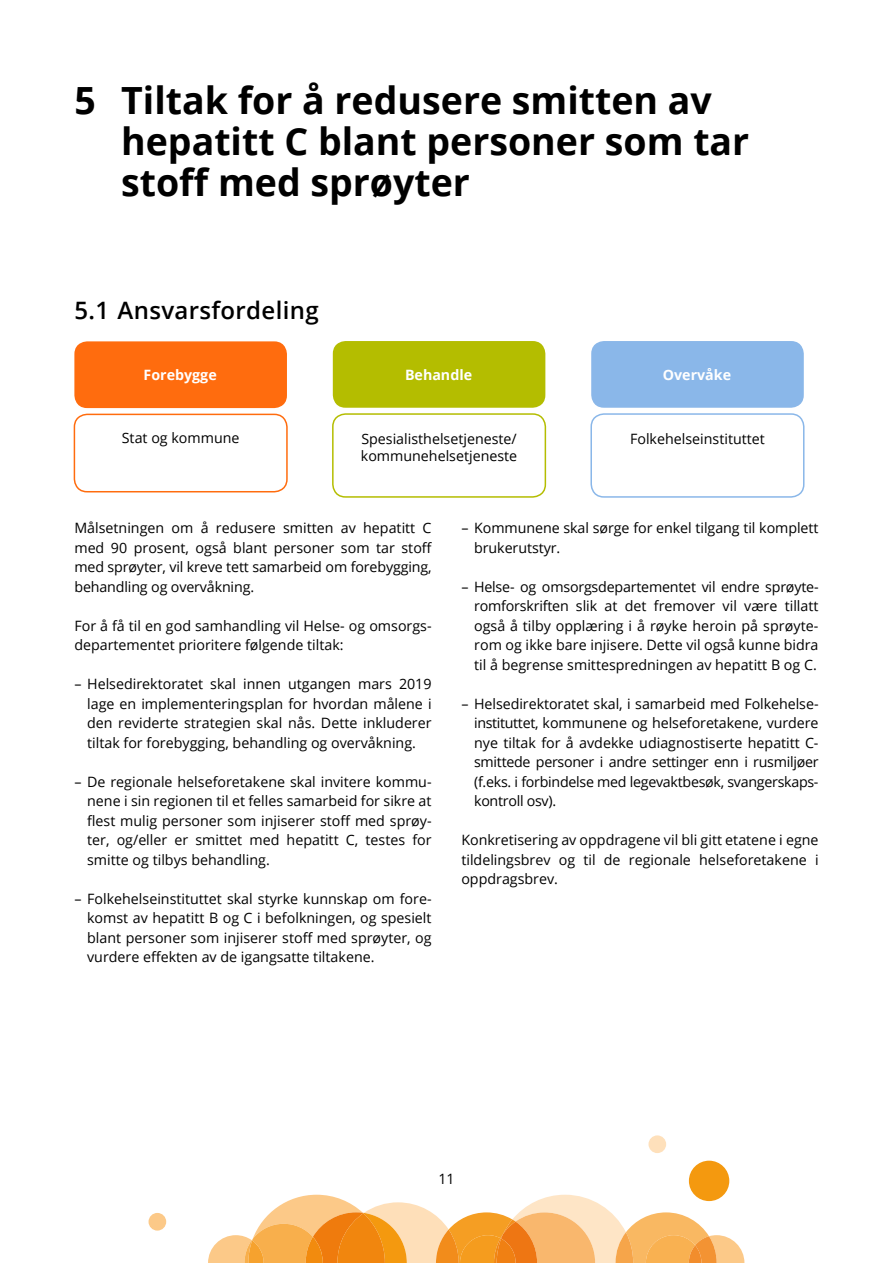
<style>
.page{position:relative;width:893px;height:1263px;background:#fff}
.page>*{position:absolute;margin:0;border:0;box-sizing:border-box;transform-origin:0 0}
.t1{font:700 37.5px/41.2px "Open Sans";color:#000}
.t2{font:600 24px "Open Sans";letter-spacing:.015em;color:#000}
.Normal--start{font:14.25px/19.5px "Open Sans";color:#000;text-align:justify}
.t3{font:700 14.25px "Open Sans";color:#fff}
</style>
<div class="page">
<div style="left:74px;top:341px;width:213px;height:67px;background:#ff6c0e;border-radius:13px"></div>
<div style="left:74px;top:414px;width:214px;height:78px;border:2px solid #ff6c0e;border-radius:13px"></div>
<div style="left:333px;top:341px;width:212px;height:67px;background:#b4bd00;border-radius:13px"></div>
<div style="left:332px;top:413px;width:214px;height:85px;border:2px solid #b4bd00;border-radius:13px"></div>
<div style="left:591px;top:341px;width:213px;height:67px;background:#8ab7e9;border-radius:13px"></div>
<div style="left:590px;top:413px;width:214px;height:85px;border:2px solid #8ab7e9;border-radius:13px"></div>
<div style="left:689px;top:1161px;width:40px;height:40px;background:#f4990f;border-radius:50%"></div>
<div style="left:648px;top:1135px;width:18px;height:18px;background:#fee0bb;border-radius:50%"></div>
<div style="left:149px;top:1213px;width:17px;height:17px;background:#fcc988;border-radius:50%"></div>
<svg style="left:208px;top:1195px;width:536px;height:68px"></svg>
<p class="t1" style="left:121px;top:79px;width:630px;text-indent:-47px">5 Tiltak for å redusere smitten av hepatitt C blant personer som tar stoff med sprøyter</p>
<p class="t2" style="left:74px;top:293px;width:246px">5.1 Ansvarsfordeling</p>
<p class="t3" style="left:144px;top:365px;width:75px">Forebygge</p>
<p class="Normal--start" style="left:122px;top:428px;width:119px">Stat og kommune</p>
<p class="t3" style="left:405px;top:365px;width:69px">Behandle</p>
<p class="Normal--start" style="left:361px;top:430px;width:158px;line-height:17.1px">Spesialisthelsetjeneste/ kommunehelsetjeneste</p>
<p class="t3" style="left:663px;top:365px;width:70px">Overvåke</p>
<p class="Normal--start" style="left:630px;top:429px;width:136px">Folkehelseinstituttet</p>
<p class="Normal--start" style="left:74px;top:518px;width:359px">Målsetningen om å redusere smitten av hepatitt C med 90 prosent, også blant personer som tar stoff med sprøyter, vil kreve tett samarbeid om forebygging, behandling og overvåkning.</p>
<p class="Normal--start" style="left:74px;top:615px;width:359px">For å få til en god samhandling vil Helse- og omsorgs&shy;departementet prioritere følgende tiltak:</p>
<p class="Normal--start" style="left:87px;top:674px;width:346px;text-indent:-13px">– Helsedirektoratet skal innen utgangen mars 2019 lage en implementeringsplan for hvordan målene i den reviderte strategien skal nås. Dette inkluderer tiltak for forebygging, behandling og overvåkning.</p>
<p class="Normal--start" style="left:87px;top:771px;width:346px;text-indent:-13px">– De regionale helseforetakene skal invitere kommu&shy;nene i sin regionen til et felles samarbeid for sikre at flest mulig personer som injiserer stoff med sprøy&shy;ter, og/eller er smittet med hepatitt C, testes for smitte og tilbys behandling.</p>
<p class="Normal--start" style="left:87px;top:888px;width:346px;text-indent:-13px">– Folkehelseinstituttet skal styrke kunnskap om fore&shy;komst av hepatitt B og C i befolkningen, og spesielt blant personer som injiserer stoff med sprøyter, og vurdere effekten av de igangsatte tiltakene.</p>
<p class="Normal--start" style="left:474px;top:518px;width:346px;text-indent:-13px">– Kommunene skal sørge for enkel tilgang til komplett brukerutstyr.</p>
<p class="Normal--start" style="left:474px;top:576px;width:346px;text-indent:-13px">– Helse- og omsorgsdepartementet vil endre sprøyte&shy;romforskriften slik at det fremover vil være tillatt også å tilby opplæring i å røyke heroin på sprøyte&shy;rom og ikke bare injisere. Dette vil også kunne bidra til å begrense smittespredningen av hepatitt B og C.</p>
<p class="Normal--start" style="left:474px;top:693px;width:346px;text-indent:-13px">– Helsedirektoratet skal, i samarbeid med Folkehelse&shy;instituttet, kommunene og helseforetakene, vurdere nye tiltak for å avdekke udiagnostiserte hepatitt C&shy;smittede personer i andre settinger enn i rusmiljøer (f.eks. i forbindelse med legevaktbesøk, svangerskaps&shy;kontroll osv).</p>
<p class="Normal--start" style="left:461px;top:830px;width:359px">Konkretisering av oppdragene vil bli gitt etatene i egne tildelingsbrev og til de regionale helseforetakene i oppdragsbrev.</p>
<p class="Normal--start" style="left:438px;top:1168px;width:18px">11</p>
</div>
